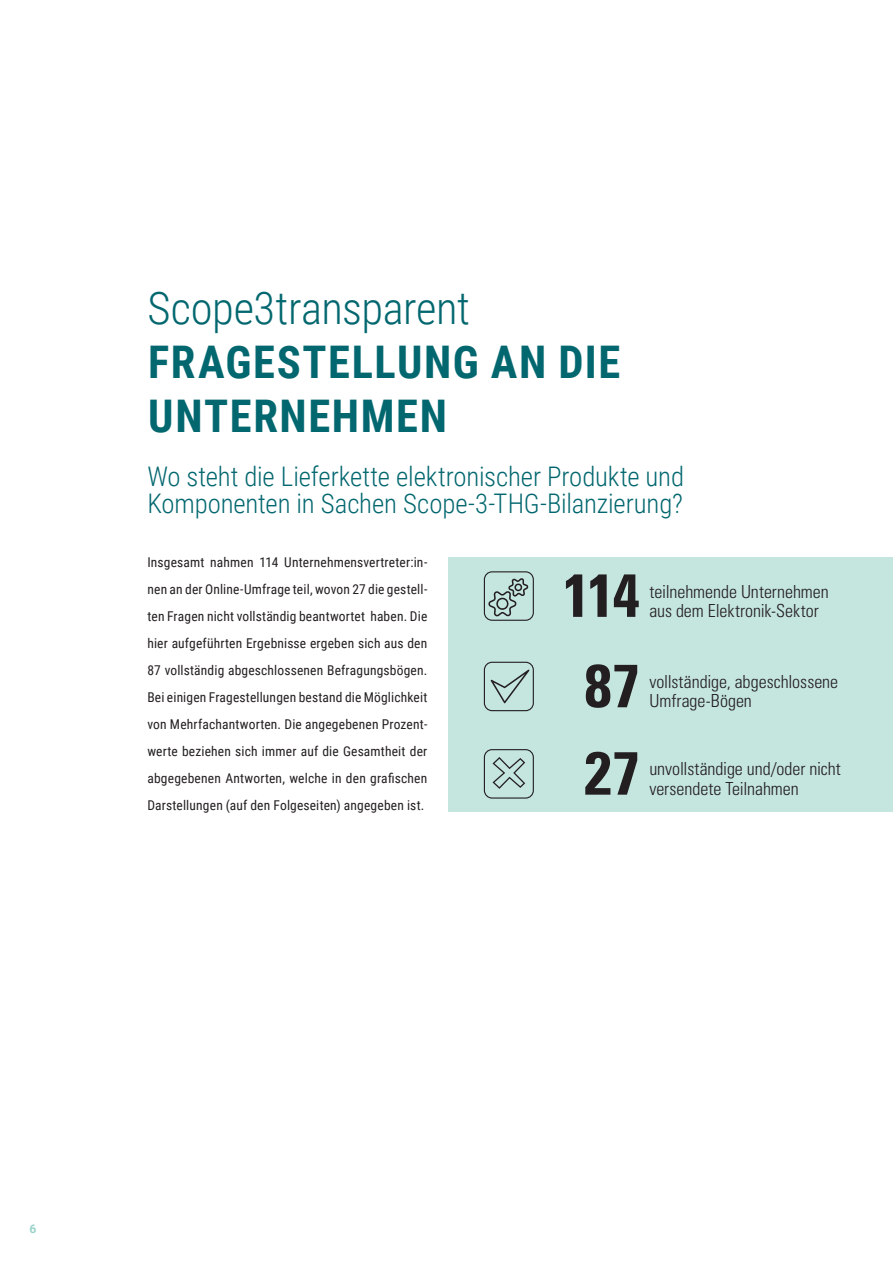
<style>
.page{position:relative;width:893px;height:1263px;background:#fff}
.page>*{position:absolute;margin:0;border:0;box-sizing:border-box;transform-origin:0 0}
.t1{font:700 condensed 60.75px "Univers LT Std";letter-spacing:-.005em;color:#231f20}
.t2{font:700 45px/54px "Roboto Condensed";letter-spacing:.035em;color:#03676f}
.t3{font:300 45px "Roboto Condensed";letter-spacing:-.01em;color:#03676f}
.t4{font:300 27px/27px "Roboto Condensed";letter-spacing:-.005em;color:#03676f}
.t5{font:300 condensed 18px/19.2px "Univers LT Std";letter-spacing:-.005em;color:#231f20}
.t6{font:13.5px/27px "Roboto Condensed";letter-spacing:.015em;color:#231f20;text-align:justify}
.t7{font:700 12px "Roboto";color:#98d4c9}
</style>
<div class="page">
<div style="left:449px;top:558px;width:444px;height:254px;background:#c5e5df"></div>
<svg style="left:488px;top:578px;width:40px;height:38px"></svg>
<div style="left:484px;top:571px;width:50px;height:50px;border:1px solid #231f20;border-radius:8px"></div>
<svg style="left:491px;top:670px;width:38px;height:33px"></svg>
<div style="left:484px;top:662px;width:50px;height:49px;border:1px solid #231f20;border-radius:8px"></div>
<svg style="left:492px;top:757px;width:33px;height:32px"></svg>
<div style="left:484px;top:749px;width:50px;height:50px;border:1px solid #231f20;border-radius:8px"></div>
<h2 class="t3" style="left:147px;top:276px;width:324px">Scope3transparent</h2>
<h2 class="t2" style="left:148px;top:333px;width:473px">FRAGESTELLUNG AN DIE<br>UNTERNEHMEN</h2>
<h3 class="t4" style="left:147px;top:462px;width:538px">Wo steht die Lieferkette elektronischer Produkte und<br>Komponenten in Sachen Scope-3-THG-Bilanzierung?</h3>
<p class="t6" style="left:147px;top:548px;width:281px">Insgesamt nahmen 114 Unternehmensvertreter:in&shy;nen an der Online-Umfrage teil, wovon 27 die gestell&shy;ten Fragen nicht vollständig beantwortet haben. Die hier aufgeführten Ergebnisse ergeben sich aus den 87 vollständig abgeschlossenen Befragungsbögen.<br>Bei einigen Fragestellungen bestand die Möglichkeit von Mehrfachantworten. Die angegebenen Prozent&shy;werte beziehen sich immer auf die Gesamtheit der abgegebenen Antworten, welche in den grafischen Darstellungen (auf den Folgeseiten) angegeben ist.</p>
<h1 class="t1" style="left:563px;top:558px;width:78px">114</h1>
<h3 class="t5" style="left:649px;top:582px;width:181px">teilnehmende Unternehmen aus dem Elektronik-Sektor</h3>
<h1 class="t1" style="left:585px;top:648px;width:56px">87</h1>
<h3 class="t5" style="left:649px;top:672px;width:190px">vollständige, abgeschlossene<br>Umfrage-Bögen</h3>
<h1 class="t1" style="left:585px;top:736px;width:56px">27</h1>
<h3 class="t5" style="left:649px;top:759px;width:193px">unvollständige und/oder nicht versendete Teilnahmen</h3>
<p class="t7" style="left:29px;top:1220px;width:8px">6</p>
</div>
